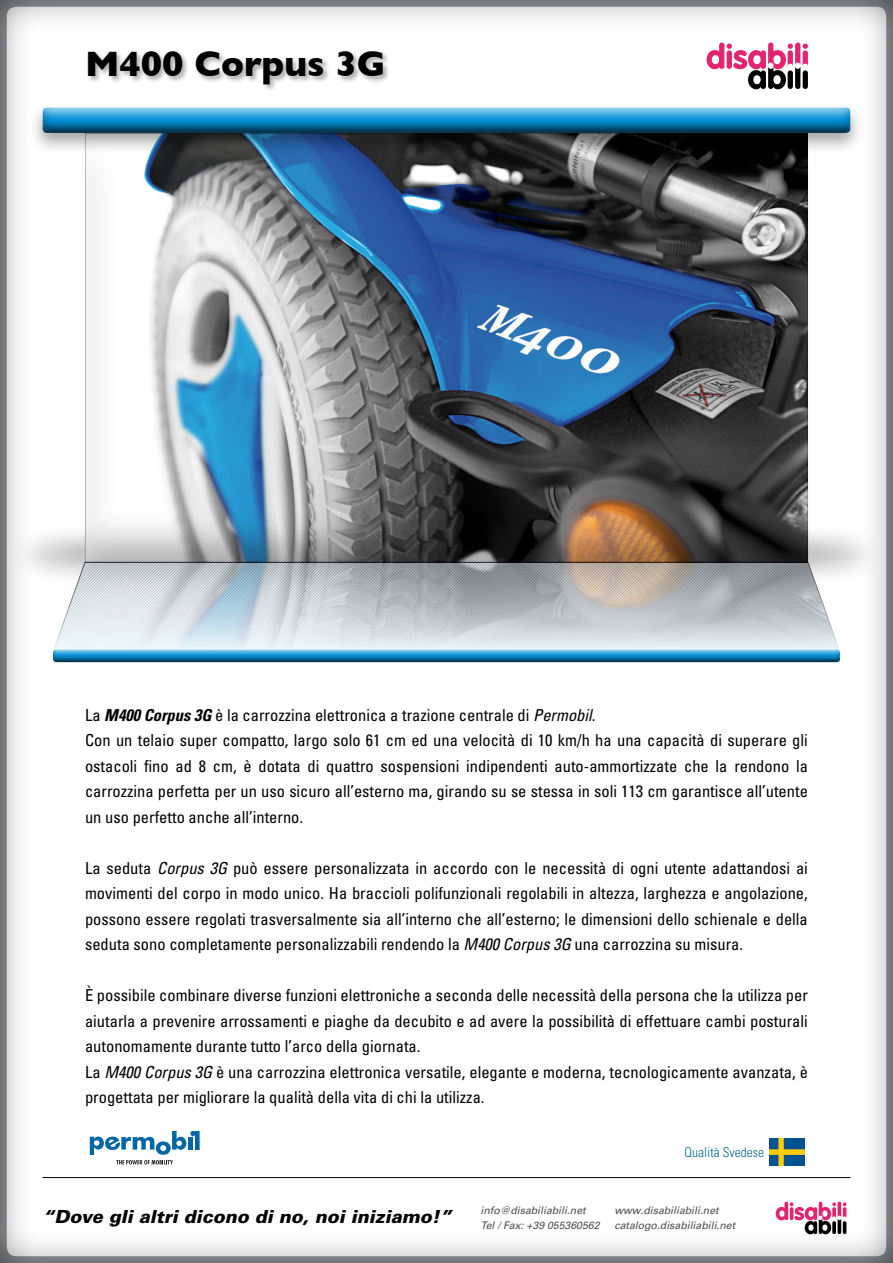
<style>
.page{position:relative;width:893px;height:1263px;background:#fff}
.page>*{position:absolute;margin:0;border:0;box-sizing:border-box;transform-origin:0 0}
.t1{font:700 36px "Gill Sans";color:#000}
.t2{font:italic 900 18px "Univers LT Std";color:#000}
.t3{font:condensed 16.5px/25.5px "Univers LT Std";color:#000}
.t4{font:300 condensed 13.5px "Univers LT Std";color:#0a6a8c}
.t5{font:italic 10.5px/15px "Univers LT Std";color:#4d4d4f}
.s1{font-weight:700;font-style:italic}
.s2{font-style:italic}
</style>
<div class="page">
<div style="left:0;top:0;width:893px;height:1263px;background:#000;opacity:.8"></div>
<div style="left:195px;top:1131px;width:5px;height:18px;background:#0067a6"></div>
<svg style="left:90px;top:1131px;width:106px;height:33px"></svg>
<div style="left:85px;top:1126px;width:119px;height:43px;border:4px solid #fff;border-radius:2px"></div>
<img style="left:770px;top:1139px;width:34px;height:26px">
<svg style="left:776px;top:1202px;width:70px;height:32px"></svg>
<hr style="left:43px;top:1177px;width:807px;height:1px;background:#000">
<div style="left:6px;top:513px;width:881px;height:83px;background:#000;opacity:.5"></div>
<svg style="left:27px;top:533px;width:839px;height:34px"></svg>
<svg style="left:706px;top:43px;width:102px;height:46px"></svg>
<div style="left:86px;top:50px;width:304px;height:41px;background:#000;opacity:.32"></div>
<div style="left:72px;top:127px;width:749px;height:437px;background:#000;opacity:.3"></div>
<div style="left:29px;top:102px;width:836px;height:53px;background:#000;opacity:.36"></div>
<div style="left:30px;top:95px;width:832px;height:29px;background:#fff"></div>
<div style="left:30px;top:107px;width:832px;height:27px;background:#000;opacity:.75"></div>
<svg style="left:53px;top:562px;width:787px;height:79px;background:#bdc3c6"></svg>
<div style="left:46px;top:641px;width:801px;height:17px;background:#e7f1f6"></div>
<div style="left:45px;top:649px;width:802px;height:13px;background:#000;opacity:.75"></div>
<h1 class="t1" style="left:85px;top:43px;width:302px">M400 Corpus 3G</h1>
<p class="t3" style="left:85px;top:702px;width:724px">La <span class="s1">M400 Corpus 3G</span> è la carrozzina elettronica a trazione centrale di <span class="s2">Permobil</span>.<br>Con un telaio super compatto, largo solo 61 cm ed una velocità di 10 km/h ha una capacità di superare gli ostacoli fino ad 8 cm, è dotata di quattro sospensioni indipendenti auto-ammortizzate che la rendono la carrozzina perfetta per un uso sicuro all’esterno ma, girando su se stessa in soli 113 cm garantisce all’utente un uso perfetto anche all’interno.</p>
<p class="t3" style="left:85px;top:855px;width:724px;text-align:justify">La seduta <span class="s2">Corpus 3G</span> può essere personalizzata in accordo con le necessità di ogni utente adattandosi ai movimenti del corpo in modo unico. Ha braccioli polifunzionali regolabili in altezza, larghezza e angolazione, possono essere regolati trasversalmente sia all’interno che all’esterno; le dimensioni dello schienale e della seduta sono completamente personalizzabili rendendo la <span class="s2">M400 Corpus 3G</span> una carrozzina su misura.</p>
<p class="t3" style="left:85px;top:982px;width:724px">è possibile combinare diverse funzioni elettroniche a seconda delle necessità della persona che la utilizza per aiutarla a prevenire arrossamenti e piaghe da decubito e ad avere la possibilità di effettuare cambi posturali autonomamente durante tutto l’arco della giornata.<br>La <span class="s2">M400 Corpus 3G</span> è una carrozzina elettronica versatile, elegante e moderna, tecnologicamente avanzata, è progettata per migliorare la qualità della vita di chi la utilizza.</p>
<p class="t2" style="left:43px;top:1205px;width:411px">“Dove gli altri dicono di no, noi iniziamo!”</p>
<p class="t4" style="left:685px;top:1144px;width:81px">Qualità Svedese</p>
<p class="t5" style="left:480px;top:1202px;width:121px">info@disabiliabili.net<br>Tel / Fax: +39 055360562</p>
<p class="t5" style="left:614px;top:1202px;width:122px">www.disabiliabili.net catalogo.disabiliabili.net</p>
</div>
